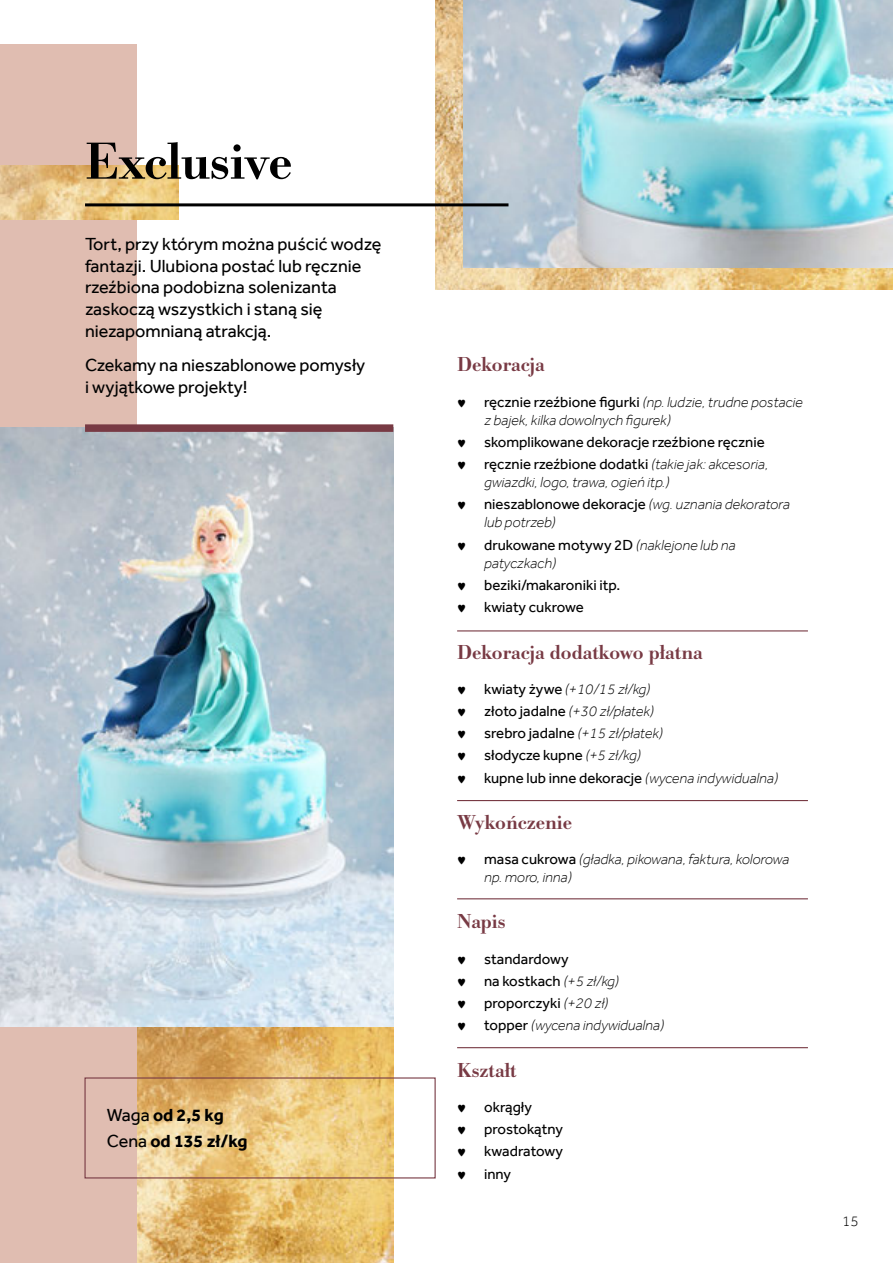
<style>
.page{position:relative;width:893px;height:1263px;background:#fff}
.page>*{position:absolute;margin:0;border:0;box-sizing:border-box;transform-origin:0 0}
.t1{font:500 54px "Bodoni URW";color:#000}
.t2{font:500 21px "Bodoni URW";color:#783a44}
.t3{font:18px/21.6px "Effra";color:#000}
.t4{font:700 18px/25.8px "Effra";color:#000}
.t5{font:italic 300 15px/22.2px "Effra";color:#000}
.t6{font:15px/22.2px "Effra";color:#000}
.t7{font:300 15px "Effra";color:#000}
.s1{font-weight:400}
.s2{font-family:"Adobe Myungjo Std";font-weight:500;font-style:normal;font-size:9px}
.s3{font-weight:400;font-style:normal}
.s4{font-family:"Adobe Myungjo Std";font-weight:500;font-size:9px}
.s5{font-weight:300;font-style:italic}
</style>
<div class="page">
<hr style="left:457px;top:630px;width:351px;height:1px;background:#783a44">
<hr style="left:457px;top:898px;width:351px;height:1px;background:#783a44">
<hr style="left:457px;top:800px;width:351px;height:1px;background:#783a44">
<hr style="left:457px;top:1047px;width:351px;height:1px;background:#783a44">
<img style="left:436px;top:0;width:457px;height:289px">
<img style="left:136px;top:1026px;width:257px;height:237px">
<div style="left:0;top:44px;width:136px;height:1219px;background:#e0bdb1"></div>
<div style="left:84px;top:1077px;width:352px;height:101px;border:1px solid #783a44"></div>
<img style="left:463px;top:0;width:430px;height:268px">
<img style="left:0;top:427px;width:393px;height:599px">
<div style="left:85px;top:424px;width:308px;height:8px;background:#783a44"></div>
<img style="left:0;top:166px;width:179px;height:53px">
<hr style="left:85px;top:203px;width:423px;height:3px;background:#000">
<h1 class="t1" style="left:85px;top:129px;width:209px">Exclusive</h1>
<p class="t3" style="left:85px;top:233px;width:298px">Tort, przy którym można puścić wodzę fantazji. Ulubiona postać lub ręcznie rzeźbiona podobizna solenizanta zaskoczą wszystkich i staną się niezapomnianą atrakcją.</p>
<p class="t3" style="left:85px;top:354px;width:282px">Czekamy na nieszablonowe pomysły i wyjątkowe projekty!</p>
<p class="t4" style="left:107px;top:1102px;width:142px"><span class="s1">Waga</span> od 2,5 kg<br><span class="s1">Cena</span> od 135 zł/kg</p>
<h2 class="t2" style="left:457px;top:352px;width:89px">Dekoracja</h2>
<p class="t5" style="left:484px;top:392px;width:320px;line-height:18px;text-indent:-27px"><span class="s2">♥</span> <span class="s3">ręcznie rzeźbione figurki</span> (np. ludzie, trudne postacie z bajek, kilka dowolnych figurek)</p>
<p class="t6" style="left:457px;top:430px;width:313px"><span class="s4">♥</span> skomplikowane dekoracje rzeźbione ręcznie <span class="s4">♥</span> ręcznie rzeźbione dodatki <span class="s5">(takie jak: akcesoria,</span></p>
<p class="t5" style="left:457px;top:471px;width:334px;text-indent:27px">gwiazdki, logo, trawa, ogień itp.)<br><span class="s2">♥</span> <span class="s3">nieszablonowe dekoracje</span> (wg. uznania dekoratora</p>
<p class="t5" style="left:457px;top:511px;width:280px;text-indent:27px">lub potrzeb)<br><span class="s2">♥</span> <span class="s3">drukowane motywy 2D</span> (naklejone lub na</p>
<p class="t6" style="left:457px;top:551px;width:165px;text-indent:27px"><span class="s5">patyczkach)<br></span><span class="s4">♥</span> beziki/makaroniki itp. <span class="s4">♥</span> kwiaty cukrowe</p>
<h2 class="t2" style="left:457px;top:639px;width:247px">Dekoracja dodatkowo płatna</h2>
<p class="t5" style="left:457px;top:677px;width:322px"><span class="s2">♥</span> <span class="s3">kwiaty żywe</span> (+10/15 zł/kg)<br><span class="s2">♥</span> <span class="s3">złoto jadalne</span> (+30 zł/płatek)<br><span class="s2">♥</span> <span class="s3">srebro jadalne</span> (+15 zł/płatek)<br><span class="s2">♥</span> <span class="s3">słodycze kupne</span> (+5 zł/kg)<br><span class="s2">♥</span> <span class="s3">kupne lub inne dekoracje</span> (wycena indywidualna)</p>
<h2 class="t2" style="left:457px;top:810px;width:116px">Wykończenie</h2>
<p class="t5" style="left:484px;top:850px;width:307px;line-height:18px;text-indent:-27px"><span class="s2">♥</span> <span class="s3">masa cukrowa</span> (gładka, pikowana, faktura, kolorowa np. moro, inna)</p>
<h2 class="t2" style="left:457px;top:909px;width:50px">Napis</h2>
<p class="t6" style="left:457px;top:947px;width:208px"><span class="s4">♥</span> standardowy<br><span class="s4">♥</span> na kostkach <span class="s5">(+5 zł/kg)<br></span><span class="s4">♥</span> proporczyki <span class="s5">(+20 zł)<br></span><span class="s4">♥</span> topper <span class="s5">(wycena indywidualna)</span></p>
<h2 class="t2" style="left:457px;top:1057px;width:61px">Kształt</h2>
<p class="t6" style="left:457px;top:1095px;width:107px"><span class="s4">♥</span> okrągły<br><span class="s4">♥</span> prostokątny <span class="s4">♥</span> kwadratowy <span class="s4">♥</span> inny</p>
<p class="t7" style="left:842px;top:1212px;width:18px">15</p>
</div>
